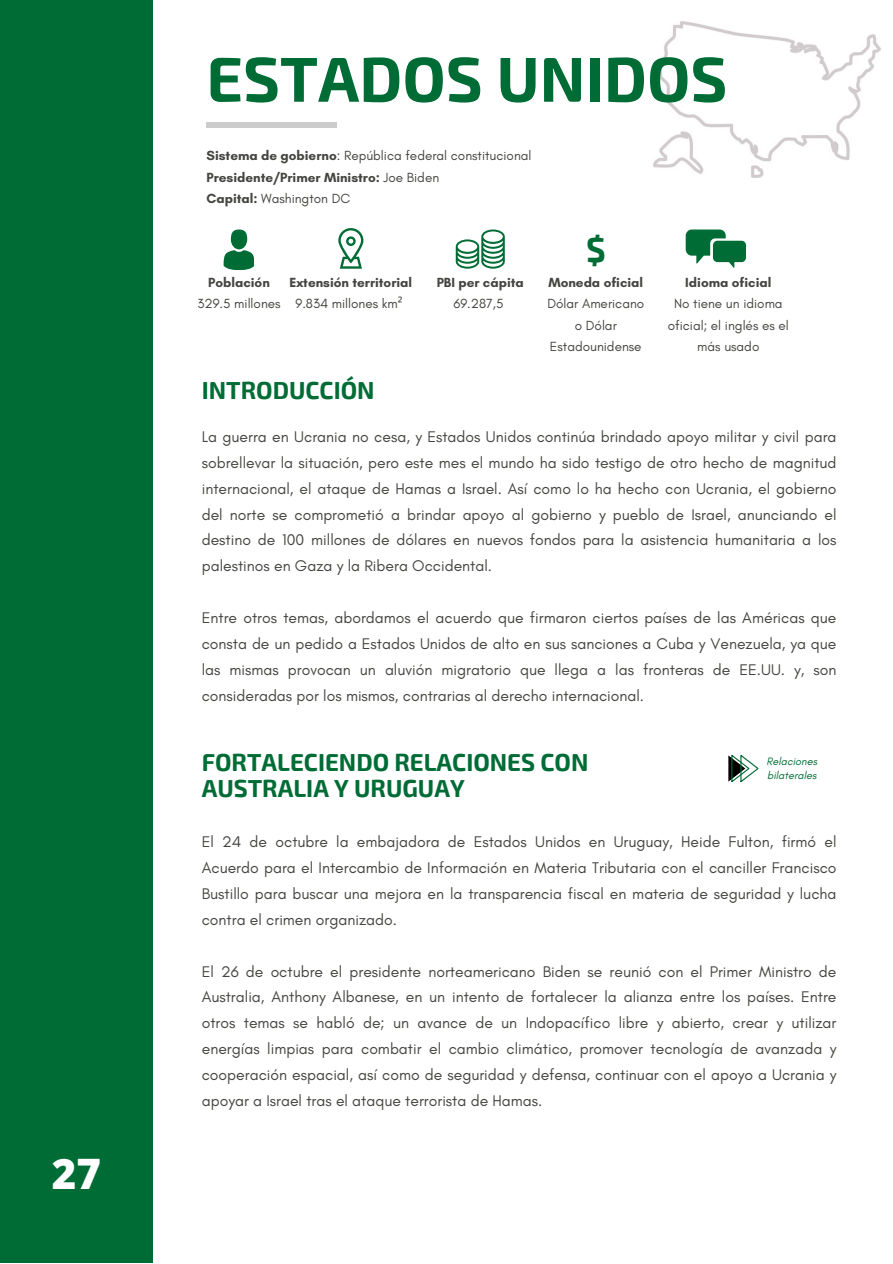
<style>
.page{position:relative;width:893px;height:1264px;background:#fff}
.page>*{position:absolute;margin:0;border:0;box-sizing:border-box;transform-origin:0 0}
.t1{font:700 63.3px "Exo 2";color:#006c35}
.t2{font:800 42px "Open Sans";color:#fefefe}
.t3{font:700 33.9px "Exo 2";color:#006c35}
.t4{font:700 24.15px/25.8px "Exo 2";color:#006c35}
.t5{font:15.75px/25.8px "Glacial Indifference";color:#444440;text-align:justify}
.t6{font:13.5px/21.3px "Glacial Indifference";color:#444440;text-align:center}
.t7{font:700 13.5px "Glacial Indifference";color:#444440}
.t8{font:italic 10.95px/14.5px "Glacial Indifference";color:#006c35}
.s1{font-weight:700}
.s2{font-weight:400}
.s3{font-family:"Noto Sans"}
</style>
<div class="page">
<div style="left:0;top:0;width:153px;height:1262px;background:#006c35"></div>
<svg style="left:728px;top:754px;width:30px;height:27px"></svg>
<div style="left:206px;top:123px;width:131px;height:5px;background:#ccc"></div>
<div style="left:231px;top:229px;width:16px;height:20px;background:#006c35;border-radius:50%"></div>
<svg style="left:223px;top:250px;width:31px;height:20px"></svg>
<svg style="left:338px;top:228px;width:25px;height:40px"></svg>
<svg style="left:455px;top:229px;width:49px;height:40px"></svg>
<svg style="left:685px;top:229px;width:61px;height:39px"></svg>
<img style="left:653px;top:21px;width:227px;height:156px">
<p class="t2" style="left:52px;top:1143px;width:51px">27</p>
<p class="t1" style="left:206px;top:38px;width:522px">ESTADOS UNIDOS</p>
<p class="t6" style="left:206px;top:145px;width:326px"><span class="s1">Sistema de gobierno</span>: República federal constitucional</p>
<p class="t7" style="left:206px;top:169px;width:234px">Presidente/Primer Ministro: <span class="s2">Joe Biden</span></p>
<p class="t6" style="left:206px;top:188px;width:145px"><span class="s1">Capital:</span> Washington DC</p>
<p class="t7" style="left:208px;top:274px;width:63px">Población</p>
<p class="t6" style="left:197px;top:293px;width:85px">329.5 millones</p>
<p class="t7" style="left:289px;top:274px;width:124px">Extensión territorial</p>
<p class="t6" style="left:295px;top:293px;width:109px">9.834 millones km<span class="s3">²</span></p>
<p class="t7" style="left:436px;top:274px;width:89px">PBI per cápita</p>
<p class="t6" style="left:453px;top:293px;width:52px">69.287,5</p>
<p class="t4" style="left:202px;top:376px;width:174px">INTRODUCCIÓN</p>
<p class="t3" style="left:586px;top:227px;width:21px">$</p>
<p class="t7" style="left:548px;top:274px;width:96px">Moneda oficial</p>
<p class="t6" style="left:547px;top:293px;width:98px">Dólar Americano o Dólar<br>Estadounidense</p>
<p class="t7" style="left:685px;top:274px;width:88px">Idioma oficial</p>
<p class="t6" style="left:667px;top:293px;width:122px">No tiene un idioma oficial; el inglés es el más usado</p>
<p class="t5" style="left:202px;top:423px;width:636px">La guerra en Ucrania no cesa, y Estados Unidos continúa brindado apoyo militar y civil para sobrellevar la situación, pero este mes el mundo ha sido testigo de otro hecho de magnitud internacional, el ataque de Hamas a Israel. Así como lo ha hecho con Ucrania, el gobierno del norte se comprometió a brindar apoyo al gobierno y pueblo de Israel, anunciando el destino de 100 millones de dólares en nuevos fondos para la asistencia humanitaria a los palestinos en Gaza y la Ribera Occidental.</p>
<p class="t5" style="left:202px;top:604px;width:636px">Entre otros temas, abordamos el acuerdo que firmaron ciertos países de las Américas que consta de un pedido a Estados Unidos de alto en sus sanciones a Cuba y Venezuela, ya que las mismas provocan un aluvión migratorio que llega a las fronteras de EE.UU. y, son consideradas por los mismos, contrarias al derecho internacional.</p>
<p class="t4" style="left:202px;top:748px;width:388px">FORTALECIENDO RELACIONES CON<br>AUSTRALIA Y URUGUAY</p>
<p class="t5" style="left:202px;top:828px;width:636px">El 24 de octubre la embajadora de Estados Unidos en Uruguay, Heide Fulton, firmó el Acuerdo para el Intercambio de Información en Materia Tributaria con el canciller Francisco Bustillo para buscar una mejora en la transparencia fiscal en materia de seguridad y lucha contra el crimen organizado.</p>
<p class="t5" style="left:202px;top:958px;width:636px">El 26 de octubre el presidente norteamericano Biden se reunió con el Primer Ministro de Australia, Anthony Albanese, en un intento de fortalecer la alianza entre los países. Entre otros temas se habló de; un avance de un Indopacífico libre y abierto, crear y utilizar energías limpias para combatir el cambio climático, promover tecnología de avanzada y cooperación espacial, así como de seguridad y defensa, continuar con el apoyo a Ucrania y apoyar a Israel tras el ataque terrorista de Hamas.</p>
<p class="t8" style="left:766px;top:753px;width:52px">Relaciones bilaterales</p>
</div>
